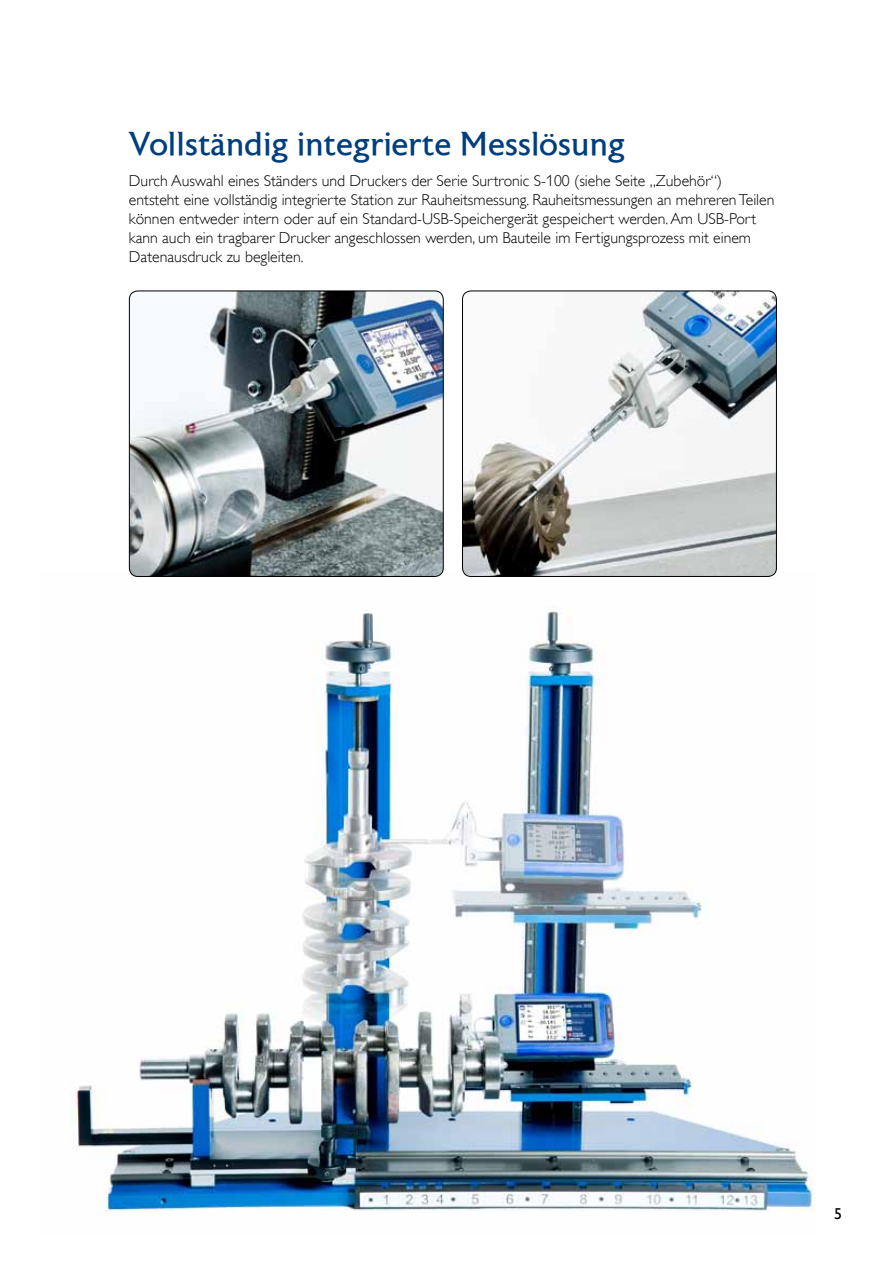
<style>
.page{position:relative;width:893px;height:1263px;background:#fff}
.page>*{position:absolute;margin:0;border:0;box-sizing:border-box;transform-origin:0 0}
.t1{font:33px "Astoria Roman";color:#003e7e}
.t2{font:300 15.75px/18.9px "Gill Alt One";color:#000}
.t3{font:15.75px "Gill Alt One";color:#000}
</style>
<div class="page">
<img style="left:72px;top:576px;width:742px;height:636px">
<img style="left:129px;top:291px;width:314px;height:285px">
<div style="left:129px;top:291px;width:315px;height:286px;border:1px solid #000;border-radius:9px"></div>
<img style="left:462px;top:291px;width:314px;height:285px">
<div style="left:462px;top:291px;width:315px;height:286px;border:1px solid #000;border-radius:9px"></div>
<h1 class="t1" style="left:129px;top:126px;width:498px">Vollständig integrierte Messlösung</h1>
<p class="t2" style="left:129px;top:172px;width:647px">Durch Auswahl eines Ständers und Druckers der Serie Surtronic S-100 (siehe Seite „Zubehör“) entsteht eine vollständig integrierte Station zur Rauheitsmessung. Rauheitsmessungen an mehreren Teilen können entweder intern oder auf ein Standard-USB-Speichergerät gespeichert werden. Am USB-Port kann auch ein tragbarer Drucker angeschlossen werden, um Bauteile im Fertigungsprozess mit einem Datenausdruck zu begleiten.</p>
<p class="t3" style="left:834px;top:1205px;width:9px">5</p>
</div>
